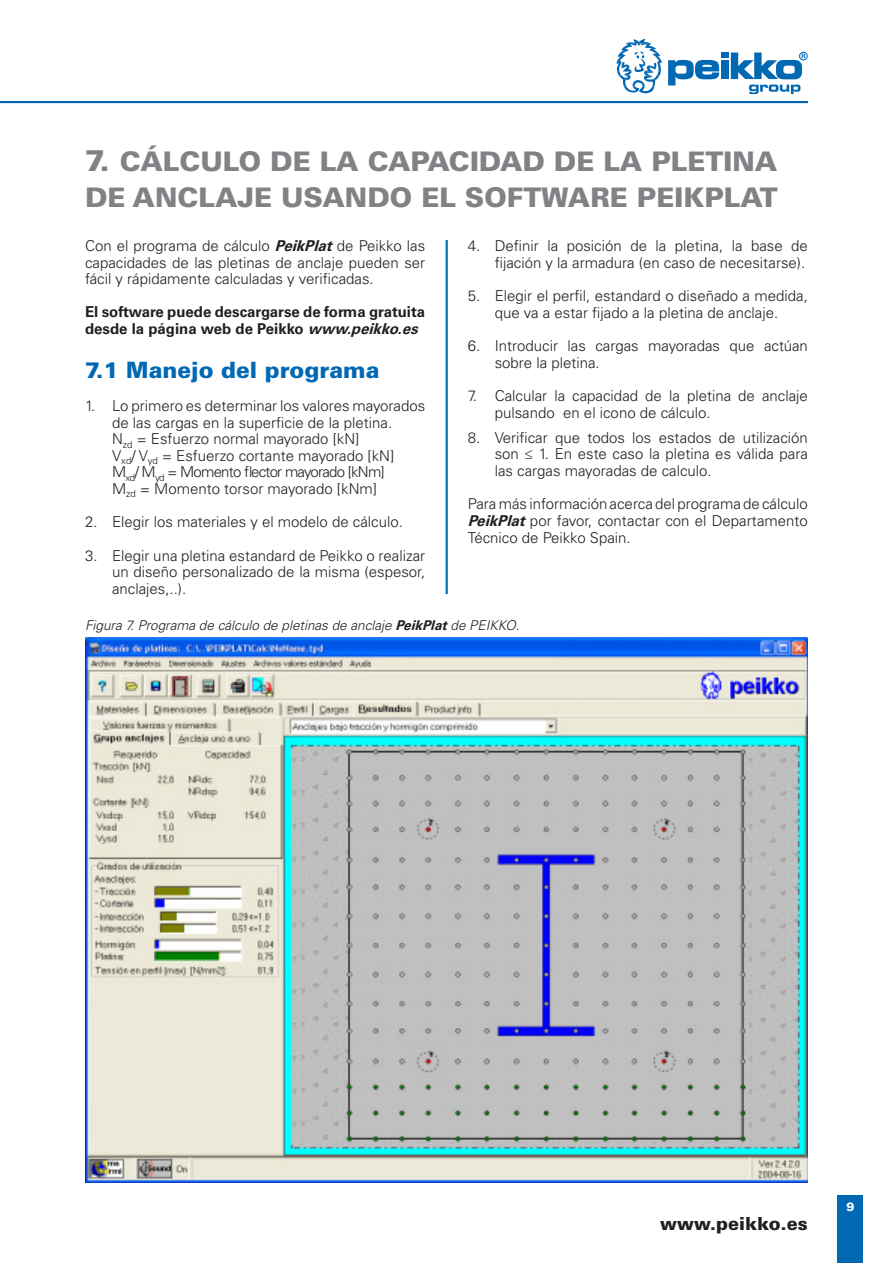
<style>
.page{position:relative;width:893px;height:1263px;background:#fff}
.page>*{position:absolute;margin:0;border:0;box-sizing:border-box;transform-origin:0 0}
.t1{font:900 27px/36px "Univers LT Std";color:#808285}
.t2{font:900 22.5px "Univers LT Std";color:#0168b3}
.t3{font:900 18px "Univers LT Std";color:#231f20}
.t4{font:300 15px/16.5px "Univers LT Std";color:#231f20;text-align:justify}
.t5{font:700 15px/16.5px "Univers LT Std";color:#231f20}
.t6{font:italic 300 13.5px "Univers LT Std";color:#231f20}
.t7{font:900 12px "Univers LT Std";color:#fff}
.s1{font-size:30px}
.s2{font-weight:700;font-style:italic}
.s3{font-style:italic}
.s4{font-weight:700}
</style>
<div class="page">
<div style="left:838px;top:1195px;width:25px;height:68px;background:#0168b3"></div>
<hr style="left:0;top:101px;width:808px;height:2px;background:#0168b3">
<hr style="left:446px;top:240px;width:2px;height:354px;background:#0168b3">
<svg style="left:617px;top:39px;width:45px;height:54px"></svg>
<svg style="left:668px;top:51px;width:140px;height:43px"></svg>
<img style="left:85px;top:637px;width:723px;height:545px">
<h1 class="t1" style="left:85px;top:145px;width:694px"><span class="s1">7.</span> CÁLCULO DE LA CAPACIDAD DE LA PLETINA<br>DE ANCLAJE USANDO EL SOFTWARE PEIKPLAT</h1>
<p class="t4" style="left:468px;top:239px;width:342px;text-align:right">4. Definir la posición de la pletina, la base de fijación y la armadura (en caso de necesitarse).</p>
<p class="t4" style="left:468px;top:289px;width:342px;text-align:center">5. Elegir el perfil, estandard o diseñado a medida, que va a estar fijado a la pletina de anclaje.</p>
<p class="t4" style="left:495px;top:339px;width:315px;text-indent:-27px">6. Introducir las cargas mayoradas que actúan sobre la pletina.</p>
<p class="t4" style="left:495px;top:389px;width:315px;text-indent:-27px">7. Calcular la capacidad de la pletina de anclaje pulsando en el icono de cálculo.</p>
<p class="t4" style="left:495px;top:430px;width:315px;text-indent:-27px">8. Verificar que todos los estados de utilización son ≤ 1. En este caso la pletina es válida para las cargas mayoradas de calculo.</p>
<p class="t4" style="left:468px;top:497px;width:342px;line-height:17.1px">Para más información acerca del programa de cálculo <span class="s2">PeikPlat</span> por favor, contactar con el Departamento Técnico de Peikko Spain.</p>
<p class="t4" style="left:85px;top:239px;width:342px">Con el programa de cálculo <span class="s2">PeikPlat</span> de Peikko las capacidades de las pletinas de anclaje pueden ser fácil y rápidamente calculadas y verificadas.</p>
<p class="t5" style="left:85px;top:305px;width:342px">El software puede descargarse de forma gratuita desde la página web de Peikko <span class="s3">www.peikko.es</span></p>
<h2 class="t2" style="left:85px;top:361px;width:296px">7.1 Manejo del programa</h2>
<p class="t4" style="left:112px;top:399px;width:315px;text-align:left;text-indent:-27px">1. Lo primero es determinar los valores mayorados de las cargas en la superficie de la pletina.<br>N<sub>zd</sub> = Esfuerzo normal mayorado [kN]<br>V<sub>xd</sub>/ V<sub>yd</sub> = Esfuerzo cortante mayorado [kN]<br>M<sub>xd</sub>/ M<sub>yd</sub> = Momento flector mayorado [kNm]<br>M<sub>zd</sub> = Momento torsor mayorado [kNm]</p>
<p class="t4" style="left:85px;top:515px;width:319px">2. Elegir los materiales y el modelo de cálculo.</p>
<p class="t4" style="left:112px;top:548px;width:315px;text-indent:-27px">3. Elegir una pletina estandard de Peikko o realizar un diseño personalizado de la misma (espesor, anclajes,..).</p>
<p class="t6" style="left:85px;top:621px;width:436px">Figura 7. Programa de cálculo de pletinas de anclaje <span class="s4">PeikPlat</span>de PEIKKO.</p>
<p class="t3" style="left:660px;top:1217px;width:149px">www.peikko.es</p>
<p class="t7" style="left:846px;top:1202px;width:10px">9</p>
</div>
